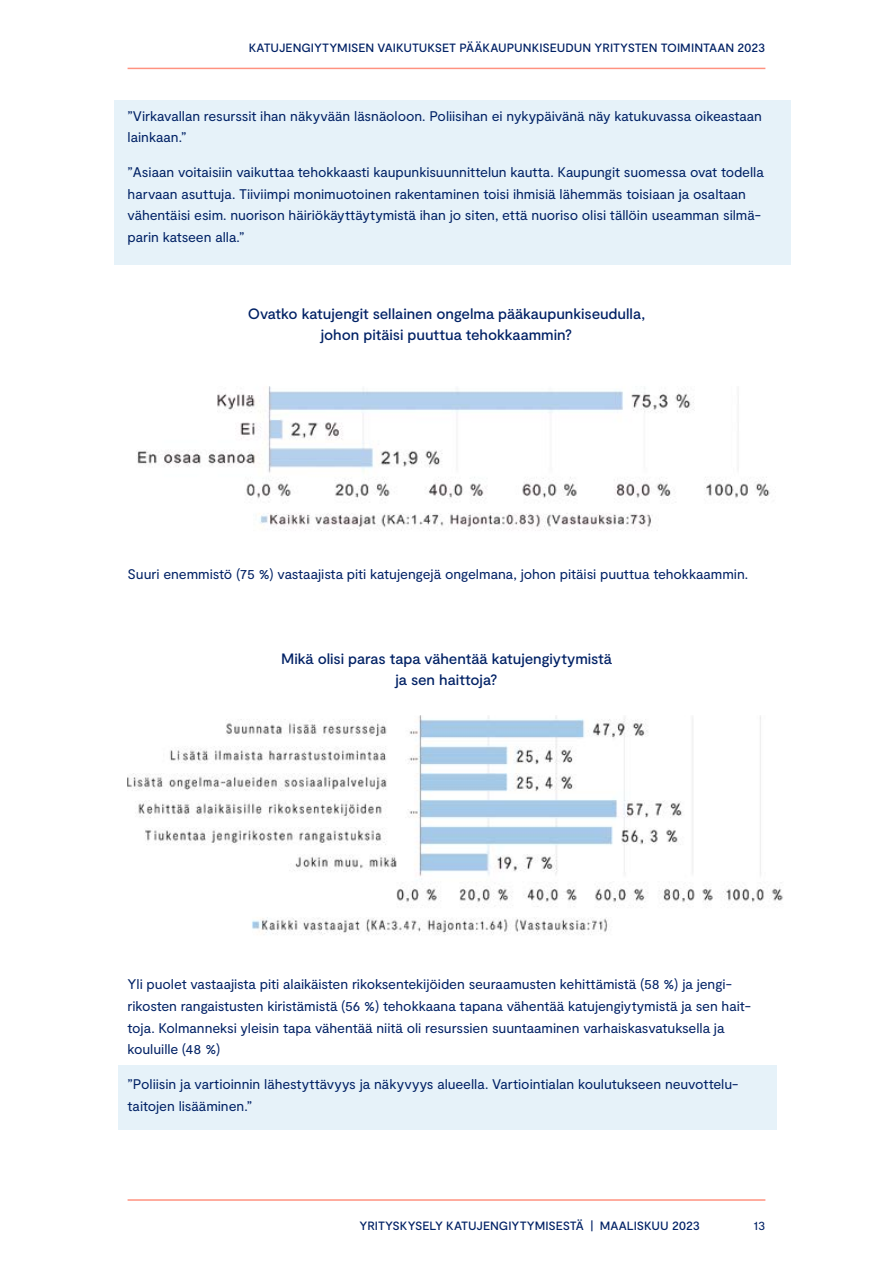
<style>
.page{position:relative;width:893px;height:1263px;background:#fff}
.page>*{position:absolute;margin:0;border:0;box-sizing:border-box;transform-origin:0 0}
.Kuvan___Kaavion_otsi{font:500 15px/21px "Moderat";letter-spacing:-.005em;color:#002165;text-align:center}
.Leipäteksti{font:13.95px/21.8px "Moderat";letter-spacing:-.005em;color:#002165}
.t1{font:12.75px "Moderat";color:#002165}
.t2{font:500 12px "Moderat";letter-spacing:-.005em;color:#002165}
</style>
<div class="page">
<hr style="left:128px;top:1199px;width:637px;height:2px;background:#ff9280">
<hr style="left:128px;top:68px;width:637px;height:1px;background:#ff9280">
<div style="left:115px;top:100px;width:676px;height:164px;background:#e6f2f9"></div>
<div style="left:118px;top:1065px;width:658px;height:65px;background:#e6f2f9"></div>
<img style="left:137px;top:386px;width:633px;height:145px">
<img style="left:128px;top:715px;width:655px;height:220px">
<p class="t2" style="left:249px;top:41px;width:518px">KATUJENGIYTYMISEN VAIKUTUKSET PÄÄKAUPUNKISEUDUN YRITYSTEN TOIMINTAAN 2023</p>
<p class="Leipäteksti" style="left:128px;top:105px;width:636px">”Virkavallan resurssit ihan näkyvään läsnäoloon. Poliisihan ei nykypäivänä näy katukuvassa oikeastaan lainkaan.”</p>
<p class="Leipäteksti" style="left:128px;top:162px;width:638px">”Asiaan voitaisiin vaikuttaa tehokkaasti kaupunkisuunnittelun kautta. Kaupungit suomessa ovat todella harvaan asuttuja. Tiiviimpi monimuotoinen rakentaminen toisi ihmisiä lähemmäs toisiaan ja osaltaan vähentäisi esim. nuorison häiriökäyttäytymistä ihan jo siten, että nuoriso olisi tällöin useamman silmä&shy;parin katseen alla.”</p>
<p class="Kuvan___Kaavion_otsi" style="left:248px;top:304px;width:399px">Ovatko katujengit sellainen ongelma pääkaupunkiseudulla, johon pitäisi puuttua tehokkaammin?</p>
<p class="Leipäteksti" style="left:128px;top:563px;width:622px">Suuri enemmistö (75 %) vastaajista piti katujengejä ongelmana, johon pitäisi puuttua tehokkaammin.</p>
<p class="Kuvan___Kaavion_otsi" style="left:281px;top:649px;width:332px">Mikä olisi paras tapa vähentää katujengiytymistä ja sen haittoja?</p>
<p class="Leipäteksti" style="left:128px;top:974px;width:625px">Yli puolet vastaajista piti alaikäisten rikoksentekijöiden seuraamusten kehittämistä (58 %) ja jengi&shy;rikosten rangaistusten kiristämistä (56 %) tehokkaana tapana vähentää katujengiytymistä ja sen hait&shy;toja. Kolmanneksi yleisin tapa vähentää niitä oli resurssien suuntaaminen varhaiskasvatuksella ja kouluille (48 %)</p>
<p class="Leipäteksti" style="left:128px;top:1073px;width:611px">”Poliisin ja vartioinnin lähestyttävyys ja näkyvyys alueella. Vartiointialan koulutukseen neuvottelu&shy;taitojen lisääminen.”</p>
<p class="t2" style="left:360px;top:1219px;width:342px">YRITYSKYSELY KATUJENGIYTYMISESTÄ | MAALISKUU 2023</p>
<p class="t1" style="left:753px;top:1218px;width:13px">13</p>
</div>
